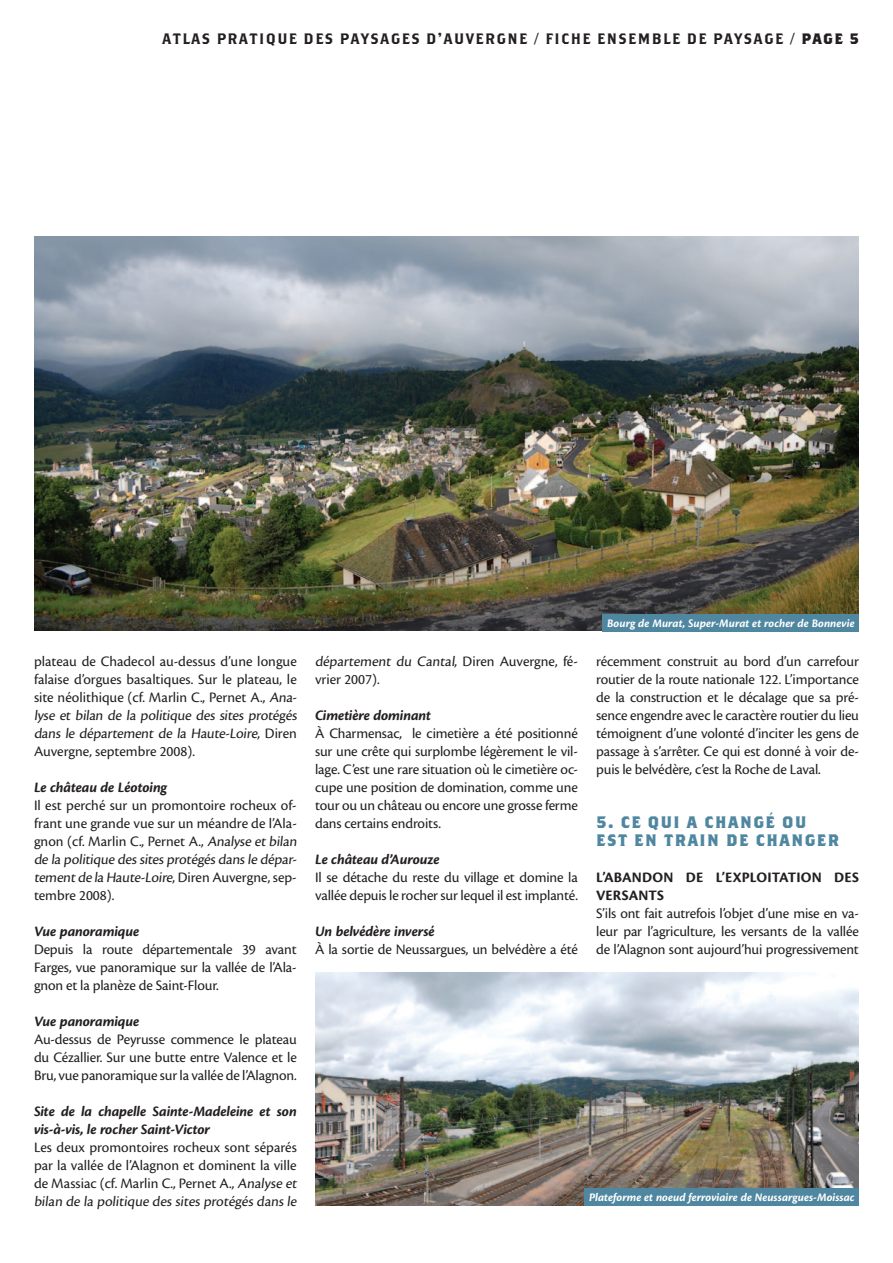
<style>
.page{position:relative;width:893px;height:1263px;background:#fff}
.page>*{position:absolute;margin:0;border:0;box-sizing:border-box;transform-origin:0 0}
.t1{font:700 16.5px/18px "Brothers";letter-spacing:.09em;color:#4f86a0}
.t2{font:15px/18px "Cronos Pro";letter-spacing:-.005em;color:#231f20}
.t3{font:italic 700 15px/18px "Cronos Pro";letter-spacing:-.01em;color:#231f20}
.t4{font:15px "Brothers";letter-spacing:.09em;color:#231f20}
.t5{font:700 15px/18px "Cronos Pro";letter-spacing:.005em;color:#231f20}
.t6{font:700 15px "Brothers";color:#231f20}
.t7{font:italic 700 12px "Cronos Pro";color:#fff}
.s1{font-weight:700}
</style>
<div class="page">
<img style="left:34px;top:237px;width:825px;height:393px">
<div style="left:603px;top:614px;width:256px;height:18px;background:#4f86a0"></div>
<img style="left:315px;top:972px;width:544px;height:233px">
<div style="left:585px;top:1188px;width:274px;height:18px;background:#4f86a0"></div>
<p class="t4" style="left:162px;top:29px;width:651px">ATLAS PRATIQUE DES PAYSAGES D’AUVERGNE / FICHE ENSEMBLE DE PAYSAGE / <span class="s1">page</span></p>
<p class="t6" style="left:849px;top:29px;width:11px">5</p>
<p class="t2" style="left:34px;top:652px;width:266px">plateau de Chadecol au-dessus d’une longue falaise d’orgues basaltiques. Sur le plateau, le site néolithique (cf. Marlin C., Pernet A., Ana&shy;lyse et bilan de la politique des sites protégés dans le département de la Haute-Loire, D iren Auvergne, septembre 2008).</p>
<p class="t3" style="left:34px;top:779px;width:135px">Le château de Léotoing</p>
<p class="t2" style="left:34px;top:796px;width:266px">Il est perché sur un promontoire rocheux of&shy;frant une grande vue sur un méandre de l’Ala&shy;gnon (cf. Marlin C., Pernet A., Analyse et bilan de la politique des sites protégés dans le dépar&shy;tement de la Haute-Loire, D iren Auvergne, s ep&shy;tembre 2008).</p>
<p class="t3" style="left:34px;top:923px;width:107px">Vue panoramique</p>
<p class="t2" style="left:34px;top:940px;width:264px;text-align:justify">Depuis la route départementale 39 avant Farges, vue panoramique sur la vallée de l’Ala&shy;gnon et la planèze de Saint-Flour.</p>
<p class="t3" style="left:34px;top:1013px;width:107px">Vue panoramique</p>
<p class="t2" style="left:34px;top:1030px;width:264px;text-align:justify">Au-dessus de Peyrusse commence le plateau du Cézallier. Sur une butte entre Valence et le Bru, vue panoramique sur la vallée de l’Alagnon.</p>
<p class="t3" style="left:34px;top:1103px;width:264px">Site de la chapelle Sainte-Madeleine et son vis-à-vis, le rocher Saint-Victor</p>
<p class="t2" style="left:34px;top:1138px;width:266px">Les deux promontoires rocheux sont séparés par la vallée de l’Alagnon et dominent la ville de Massiac (cf. Marlin C., Pernet A., Analyse et bilan de la politique des sites protégés dans le</p>
<p class="t2" style="left:315px;top:652px;width:264px">département du Cantal, Diren Auvergne, fé&shy;vrier 2007).</p>
<p class="t3" style="left:315px;top:707px;width:117px">Cimetière dominant</p>
<p class="t2" style="left:315px;top:724px;width:264px;text-align:justify">À Charmensac, le cimetière a été positionné sur une crête qui surplombe légèrement le vil&shy;lage. C’est une rare situation où le cimetière oc&shy;cupe une position de domination, comme une tour ou un château ou encore une grosse ferme dans certains endroits.</p>
<p class="t3" style="left:315px;top:851px;width:126px">Le château d’Aurouze</p>
<p class="t2" style="left:315px;top:868px;width:264px">Il se détache du reste du village et domine la vallée depuis le rocher sur lequel il est implanté.</p>
<p class="t3" style="left:315px;top:923px;width:121px">Un belvédère inversé</p>
<p class="t2" style="left:315px;top:940px;width:264px">À la sortie de Neussargues, un belvédère a été</p>
<p class="t7" style="left:607px;top:616px;width:249px">Bourg de Murat, Super-Murat et rocher de Bonnevie</p>
<p class="t2" style="left:596px;top:652px;width:264px;text-align:justify">récemment construit au bord d’un carrefour routier de la route nationale 122. L’importance de la construction et le décalage que sa pré&shy;sence engendre avec le caractère routier du lieu témoignent d’une volonté d’inciter les gens de passage à s’arrêter. Ce qui est donné à voir de&shy;puis le belvédère, c’est la Roche de Laval.</p>
<p class="t1" style="left:596px;top:813px;width:245px">5. CE QUI A CHANGé OU<br>EST EN TRAIN DE CHANGER</p>
<p class="t5" style="left:596px;top:869px;width:264px">L’ABANDON DE L’EXPLOITATION DES<br>VERSANTS</p>
<p class="t2" style="left:596px;top:904px;width:264px;text-align:justify">S’ils ont fait autrefois l’objet d’une mise en va&shy;leur par l’agriculture, les versants de la vallée de l’Alagnon sont aujourd’hui progressivement</p>
<p class="t7" style="left:589px;top:1190px;width:267px">Plateforme et noeud ferroviaire de Neussargues-Moissac</p>
</div>
